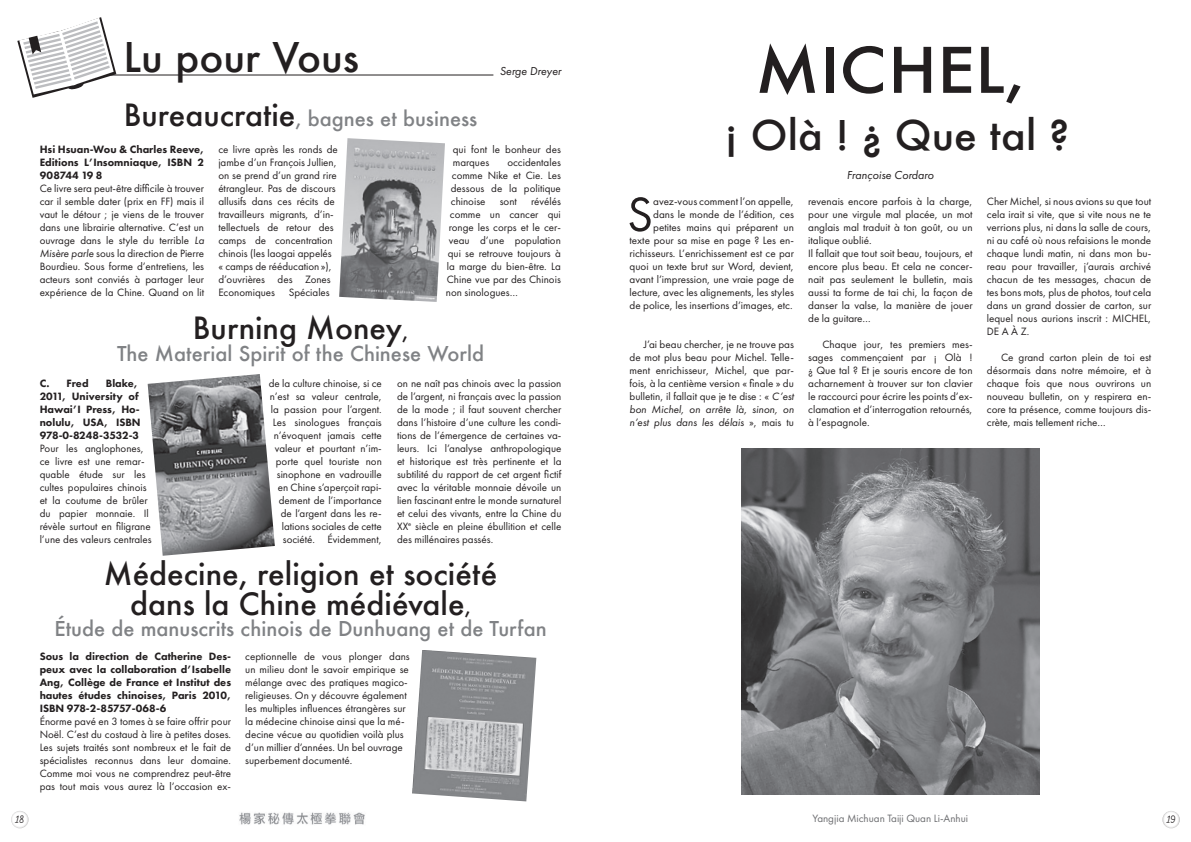
<style>
.page{position:relative;width:1191px;height:842px;background:#fff}
.page>*{position:absolute;margin:0;border:0;box-sizing:border-box;transform-origin:0 0}
.t1{font:500 61px "Futura";color:#231f20;scale:1.1 1}
.t2{font:50px "Futura PT";color:#231f20}
.t3{font:500 40px "Futura";color:#231f20}
.t4{font:500 30px/29px "Futura";color:#231f20;text-align:center}
.t5{font:500 20px "Futura";color:#808285}
.t6{font:italic 12px "Futura PT";color:#231f20}
.t7{font:11px/13px "Futura PT";color:#231f20;text-align:justify}
.t8{font:800 11px/13px "Futura PT";color:#231f20;text-align:justify}
.t9{font:11px "Futura PT";color:#6c6d70}
.t10{font:700 9px "Fabfelt Script";color:#231f20}
.s1{font-size:30px;color:#231f20}
.s2{font-style:italic}
.s3{font-size:20px}
</style>
<div class="page">
<hr style="left:111px;top:75px;width:382px;height:1px;background:#231f20">
<svg style="left:17px;top:17px;width:99px;height:81px"></svg>
<img style="left:412px;top:650px;width:124px;height:151px">
<img style="left:148px;top:374px;width:127px;height:182px">
<img style="left:339px;top:138px;width:106px;height:164px">
<img style="left:741px;top:448px;width:298px;height:346px">
<img style="left:239px;top:812px;width:126px;height:13px">
<div style="left:11px;top:810px;width:18px;height:18px;background:#231f20;opacity:.5"></div>
<div style="left:1162px;top:810px;width:18px;height:18px;background:#231f20;opacity:.5"></div>
<h3 class="t3" style="left:123px;top:30px;width:237px">Lu pour Vous</h3>
<h3 class="t5" style="left:124px;top:104px;width:355px"><span class="s1">Bureaucratie</span>, bagnes et business</h3>
<p class="t6" style="left:500px;top:64px;width:63px">Serge Dreyer</p>
<p class="t8" style="left:40px;top:143px;width:166px">Hsi Hsuan-Wou &amp; Charles Reeve, Editions L’Insomniaque, ISBN 2<br>908744 19 8</p>
<p class="t7" style="left:40px;top:182px;width:166px">Ce livre sera peut-être difficile à trouver car il semble dater (prix en FF) mais il vaut le détour ; je viens de le trouver dans une librairie alternative. C’est un ouvrage dans le style du terrible <span class="s2">La Misère parle</span> sous la direction de Pierre Bourdieu. Sous forme d’entretiens, les acteurs sont conviés à partager leur expérience de la Chine. Quand on lit</p>
<p class="t7" style="left:218px;top:143px;width:121px;text-align:left">ce livre après les ronds de jambe d’un François Jullien, on se prend d’un grand rire étrangleur. Pas de discours allusifs dans ces récits de travailleurs migrants, d’in&shy;tellectuels de retour des camps de concentration chinois (les laogai appelés « camps de rééducation »), d’ouvrières des Zones<br>Economiques Spéciales</p>
<p class="t7" style="left:453px;top:143px;width:110px">qui font le bonheur des marques</p>
<p class="t7" style="left:451px;top:156px;width:111px;text-indent:56px">occidentales comme Nike et Cie. Les dessous de la politique chinoise</p>
<p class="t7" style="left:500px;top:195px;width:19px">sont</p>
<p class="t7" style="left:531px;top:195px;width:31px">révélés</p>
<p class="t7" style="left:450px;top:208px;width:113px">comme un cancer qui</p>
<p class="t7" style="left:449px;top:221px;width:114px">ronge les corps et le cer-</p>
<p class="t7" style="left:449px;top:234px;width:114px">veau d’une population</p>
<p class="t7" style="left:448px;top:247px;width:114px">qui se retrouve toujours à</p>
<p class="t7" style="left:447px;top:260px;width:116px">la marge du bien-être. La</p>
<p class="t7" style="left:447px;top:273px;width:115px">Chine vue par des Chinois</p>
<p class="t7" style="left:446px;top:286px;width:74px">non sinologues…</p>
<h3 class="t4" style="left:193px;top:313px;width:217px">Burning Money<span class="s3">,</span></h3>
<h3 class="t5" style="left:117px;top:340px;width:369px">The Material Spirit of the Chinese World</h3>
<p class="t8" style="left:40px;top:377px;width:103px;text-align:left;text-indent:66px">Blake,<br>2011, University of<br>Hawai’I Press, Ho&shy;nolulu, USA, ISBN<br>978-0-8248-3532-3</p>
<p class="t7" style="left:40px;top:442px;width:114px;text-align:left">Pour les anglophones, ce livre est une remar&shy;quable étude sur les cultes populaires chinois et la coutume de brûler du papier monnaie. Il révèle surtout en filigrane l’une des valeurs centrales</p>
<p class="t8" style="left:40px;top:377px;width:50px">C. Fred</p>
<p class="t7" style="left:269px;top:377px;width:115px;text-align:right">de la culture chinoise, si ce n’est sa valeur centrale, la passion pour l’argent.<br>Les sinologues français n’évoquent jamais cette valeur et pourtant n’im&shy;porte quel touriste non sinophone en vadrouille en Chine s’aperçoit rapi&shy;dement de l’importance de l’argent dans les re&shy;lations sociales de cette société. Évidemment,</p>
<p class="t7" style="left:397px;top:377px;width:166px">on ne naît pas chinois avec la passion de l’argent, ni français avec la passion de la mode ; il faut souvent chercher dans l’histoire d’une culture les condi&shy;tions de l’émergence de certaines va&shy;leurs. Ici l’analyse anthropologique et historique est très pertinente et la subtilité du rapport de cet argent fictif avec la véritable monnaie dévoile un lien fascinant entre le monde surnaturel et celui des vivants, entre la Chine du XX<sup>e</sup> siècle en pleine ébullition et celle des millénaires passés.</p>
<h3 class="t4" style="left:104px;top:559px;width:395px">Médecine, religion et société dans la Chine médiévale<span class="s3">,</span></h3>
<h3 class="t5" style="left:54px;top:615px;width:493px">Étude de manuscrits chinois de Dunhuang et de Turfan</h3>
<p class="t8" style="left:40px;top:650px;width:193px">Sous la direction de Catherine Des&shy;peux avec la collaboration d’Isabelle Ang, Collège de France et Institut des hautes études chinoises, Paris 2010, ISBN 978-2-85757-068-6</p>
<p class="t7" style="left:40px;top:715px;width:193px">Énorme pavé en 3 tomes à se faire offrir pour Noël. C’est du costaud à lire à petites doses.<br>Les sujets traités sont nombreux et le fait de spécialistes reconnus dans leur domaine.<br>Comme moi vous ne comprendrez peut-être pas tout mais vous aurez là l’occasion ex-</p>
<p class="t7" style="left:245px;top:650px;width:166px;text-align:left">ceptionnelle de vous plonger dans un milieu dont le savoir empirique se mélange avec des pratiques magico&shy;religieuses. On y découvre également les multiples influences étrangères sur la médecine chinoise ainsi que la mé&shy;decine vécue au quotidien voilà plus d’un millier d’années. Un bel ouvrage superbement documenté.</p>
<h1 class="t1" style="left:755px;top:28px;width:247px">MICHEL,</h1>
<h3 class="t3" style="left:724px;top:108px;width:346px">¡ Olà ! ¿ Que tal ?</h3>
<p class="t7" style="left:629px;top:195px;width:166px;text-align:right">avez-vous comment l’on appelle,<br>dans le monde de l’édition, ces petites mains qui préparent un<br>texte pour sa mise en page ? Les en&shy;richisseurs. L’enrichissement est ce par quoi un texte brut sur Word, devient, avant l’impression, une vraie page de lecture, avec les alignements, les styles de police, les insertions d’images, etc.</p>
<p class="t7" style="left:629px;top:338px;width:166px;text-indent:14px">J’ai beau chercher, je ne trouve pas de mot plus beau pour Michel. Telle&shy;ment enrichisseur, Michel, que par&shy;fois, à la centième version « finale » du bulletin, il fallait que je te dise : « <span class="s2">C’est bon Michel, on arrête là, sinon, on n’est plus dans les délais</span> », mais tu</p>
<h2 class="t2" style="left:627px;top:185px;width:28px">S</h2>
<p class="t6" style="left:847px;top:168px;width:88px">Françoise Cordaro</p>
<p class="t7" style="left:808px;top:195px;width:166px;text-align:left">revenais encore parfois à la charge, pour une virgule mal placée, un mot anglais mal traduit à ton goût, ou un italique oublié.<br>Il fallait que tout soit beau, toujours, et encore plus beau. Et cela ne concer&shy;nait pas seulement le bulletin, mais aussi ta forme de tai chi, la façon de danser la valse, la manière de jouer de la guitare…</p>
<p class="t7" style="left:808px;top:338px;width:166px;text-indent:14px">Chaque jour, tes premiers mes&shy;sages commençaient par ¡ Olà ! ¿ Que tal ? Et je souris encore de ton acharnement à trouver sur ton clavier le raccourci pour écrire les points d’ex&shy;clamation et d’interrogation retournés, à l’espagnole.</p>
<p class="t7" style="left:986px;top:195px;width:166px">Cher Michel, si nous avions su que tout cela irait si vite, que si vite nous ne te verrions plus, ni dans la salle de cours, ni au café où nous refaisions le monde chaque lundi matin, ni dans mon bu&shy;reau pour travailler, j’aurais archivé chacun de tes messages, chacun de tes bons mots, plus de photos, tout cela dans un grand dossier de carton, sur lequel nous aurions inscrit : MICHEL, DE A À Z.</p>
<p class="t7" style="left:986px;top:351px;width:166px;text-indent:14px">Ce grand carton plein de toi est désormais dans notre mémoire, et à chaque fois que nous ouvrirons un nouveau bulletin, on y respirera en&shy;core ta présence, comme toujours dis&shy;crète, mais tellement riche…</p>
<p class="t10" style="left:16px;top:813px;width:10px">18</p>
<p class="t9" style="left:812px;top:812px;width:157px">Yangjia Michuan Taiji Quan Li-Anhui</p>
<p class="t10" style="left:1166px;top:813px;width:10px">19</p>
</div>
